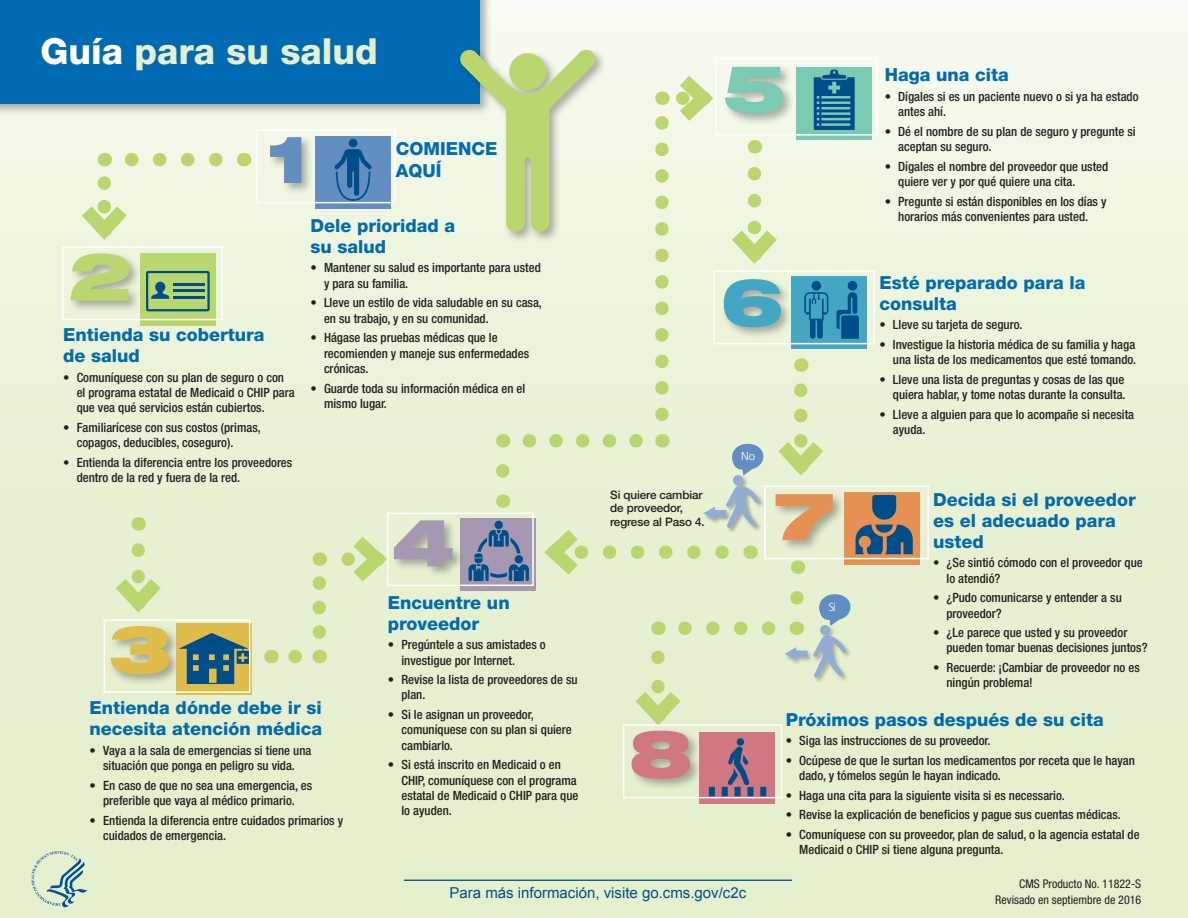
<style>
.page{position:relative;width:1188px;height:918px;background:#fff}
.page>*{position:absolute;margin:0;border:0;box-sizing:border-box;transform-origin:0 0}
.t1{font:900 expanded 66px "Helvetica Neue LT Std";color:#628ec1}
.t2{font:900 expanded 66px "Helvetica Neue LT Std";color:#b9d76e}
.t3{font:900 expanded 66px "Helvetica Neue LT Std";color:#e0bc4a}
.t4{font:900 expanded 66px "Helvetica Neue LT Std";color:#a599b2}
.t5{font:900 expanded 66px "Helvetica Neue LT Std";color:#7acab4}
.t6{font:900 expanded 66px "Helvetica Neue LT Std";color:#43a7c4}
.t7{font:900 expanded 66px "Helvetica Neue LT Std";color:#e59153}
.t8{font:900 expanded 66px "Helvetica Neue LT Std";color:#d07781}
.guidemap_headers{font:800 36px "Helvetica Neue LT Std";color:#e6f0cf}
.guidemap_headers-2{font:800 18px/21px "Helvetica Neue LT Std";color:#006bb2}
.t9{font:15px "Arial";color:#004e89}
.t10{font:500 condensed 12.75px/15.3px "Helvetica Neue LT Std";color:#231f20}
.t11{font:condensed 12px/16.4px "Helvetica Neue LT Std";color:#231f20;text-align:right}
.t12{font:500 11.7px/13.5px "Helvetica Neue LT Std";letter-spacing:-.01em;color:#231f20}
.t13{font:300 11.55px "Frutiger LT Std";color:#fff}
.s1{color:#fff}
</style>
<div class="page">
<div style="left:0;top:0;width:1188px;height:918px;background:linear-gradient(to bottom,#f4f9ea,#e1eec8)"></div>
<div style="left:845px;top:492px;width:75px;height:72px;background:#e59153"></div>
<svg style="left:118px;top:153px;width:98px;height:13px"></svg>
<svg style="left:244px;top:153px;width:1px;height:13px"></svg>
<svg style="left:104px;top:153px;width:1px;height:13px"></svg>
<svg style="left:68px;top:183px;width:73px;height:67px;background:#e4efca"></svg>
<div style="left:140px;top:253px;width:76px;height:73px;background:#b9d76e"></div>
<svg style="left:146px;top:271px;width:64px;height:40px"></svg>
<hr style="left:173px;top:296px;width:31px;height:3px;background:#004e89">
<hr style="left:173px;top:290px;width:31px;height:2px;background:#004e89">
<hr style="left:173px;top:283px;width:31px;height:3px;background:#004e89">
<div style="left:68px;top:251px;width:74px;height:62px;background:#231f20;opacity:.35"></div>
<div style="left:62px;top:246px;width:161px;height:74px;border:2px solid #fff"></div>
<div style="left:391px;top:517px;width:74px;height:62px;background:#231f20;opacity:.35"></div>
<div style="left:387px;top:513px;width:147px;height:73px;border:2px solid #fff"></div>
<div style="left:764px;top:485px;width:165px;height:74px;border:2px solid #fff"></div>
<div style="left:315px;top:136px;width:76px;height:72px;background:#628ec1"></div>
<div style="left:349px;top:139px;width:8px;height:8px;background:#004e89;border-radius:50%"></div>
<svg style="left:335px;top:149px;width:37px;height:51px"></svg>
<div style="left:267px;top:134px;width:47px;height:61px;background:#231f20;opacity:.35"></div>
<div style="left:256px;top:129px;width:140px;height:74px;border:2px solid #fff"></div>
<div style="left:0;top:0;width:492px;height:116px;background:#231f20;opacity:.35"></div>
<div style="left:0;top:0;width:479px;height:103px;background:#006bb2"></div>
<svg style="left:699px;top:798px;width:75px;height:6px"></svg>
<svg style="left:459px;top:49px;width:454px;height:747px;background:#dbe5cb"></svg>
<div style="left:623px;top:724px;width:159px;height:74px;border:2px solid #fff"></div>
<div style="left:108px;top:623px;width:73px;height:63px;background:#231f20;opacity:.35"></div>
<svg style="left:138px;top:517px;width:1px;height:14px"></svg>
<svg style="left:102px;top:550px;width:73px;height:72px;background:#deecbf"></svg>
<svg style="left:295px;top:650px;width:12px;height:13px"></svg>
<svg style="left:271px;top:650px;width:1px;height:13px"></svg>
<svg style="left:319px;top:650px;width:1px;height:13px"></svg>
<svg style="left:313px;top:552px;width:13px;height:80px"></svg>
<svg style="left:339px;top:522px;width:58px;height:74px;background:#deecbf"></svg>
<div style="left:177px;top:623px;width:75px;height:72px;background:#e0bc4a"></div>
<svg style="left:179px;top:633px;width:68px;height:51px"></svg>
<div style="left:104px;top:619px;width:146px;height:74px;border:2px solid #fff"></div>
<hr style="left:404px;top:880px;width:388px;height:1px;background:#004e89">
<svg style="left:31px;top:851px;width:56px;height:56px;background:#bfd5c6"></svg>
<p class="guidemap_headers" style="left:40px;top:30px;width:339px"><span class="s1">Guía</span> para su salud</p>
<p class="t1" style="left:266px;top:116px;width:45px">1</p>
<p class="guidemap_headers-2" style="left:396px;top:138px;width:103px;line-height:21.6px">COMIENCE<br>AQUÍ</p>
<p class="guidemap_headers-2" style="left:311px;top:215px;width:146px">Dele prioridad a</p>
<p class="guidemap_headers-2" style="left:311px;top:236px;width:77px">su salud</p>
<p class="t10" style="left:324px;top:260px;width:218px;text-indent:-14px">• Mantener su salud es importante para usted y para su familia.</p>
<p class="t10" style="left:324px;top:295px;width:220px;text-indent:-14px">• Lleve un estilo de vida saludable en su casa, en su trabajo, y en su comunidad.</p>
<p class="t10" style="left:324px;top:330px;width:207px;text-indent:-14px">• Hágase las pruebas médicas que le recomienden y maneje sus enfermedades crónicas.</p>
<p class="t10" style="left:324px;top:380px;width:203px;text-indent:-14px">• Guarde toda su información médica en el mismo lugar.</p>
<p class="t2" style="left:69px;top:234px;width:65px">2</p>
<p class="guidemap_headers-2" style="left:63px;top:324px;width:203px">Entienda su cobertura</p>
<p class="guidemap_headers-2" style="left:63px;top:345px;width:78px">de salud</p>
<p class="t10" style="left:77px;top:370px;width:219px;text-indent:-14px">• Comuníquese con su plan de seguro o con el programa estatal de Medicaid o CHIP para que vea qué servicios están cubiertos.</p>
<p class="t10" style="left:77px;top:420px;width:186px;text-indent:-14px">• Familiarícese con sus costos (primas, copagos, deducibles, coseguro).</p>
<p class="t10" style="left:77px;top:455px;width:217px;text-indent:-14px">• Entienda la diferencia entre los proveedores dentro de la red y fuera de la red.</p>
<p class="t3" style="left:108px;top:606px;width:65px">3</p>
<p class="guidemap_headers-2" style="left:90px;top:697px;width:234px">Entienda dónde debe ir si necesita atención médica</p>
<p class="t10" style="left:90px;top:742px;width:223px;text-align:center">• Vaya a la sala de emergencias si tiene una situación que ponga en peligro su vida.</p>
<p class="t10" style="left:90px;top:777px;width:224px;text-align:center">• En caso de que no sea una emergencia, es preferible que vaya al médico primario.</p>
<p class="t10" style="left:103px;top:812px;width:242px;text-indent:-14px">• Entienda la diferencia entre cuidados primarios y cuidados de emergencia.</p>
<p class="t4" style="left:391px;top:499px;width:65px">4</p>
<p class="guidemap_headers-2" style="left:388px;top:592px;width:123px">Encuentre un proveedor</p>
<p class="t10" style="left:401px;top:637px;width:146px;text-indent:-14px">• Pregúntele a sus amistades o investigue por Internet.</p>
<p class="t10" style="left:401px;top:672px;width:178px;text-indent:-14px">• Revise la lista de proveedores de su plan.</p>
<p class="t10" style="left:401px;top:707px;width:172px;text-indent:-14px">• Si le asignan un proveedor, comuníquese con su plan si quiere cambiarlo.</p>
<p class="t10" style="left:401px;top:757px;width:178px;text-indent:-14px">• Si está inscrito en Medicaid o en<br>CHIP, comuníquese con el programa estatal de Medicaid o CHIP para que lo ayuden.</p>
<p class="t5" style="left:722px;top:46px;width:65px">5</p>
<p class="guidemap_headers-2" style="left:885px;top:64px;width:126px">Haga una cita</p>
<p class="t10" style="left:898px;top:89px;width:242px;text-indent:-14px">• Dígales si es un paciente nuevo o si ya ha estado antes ahí.</p>
<p class="t10" style="left:898px;top:124px;width:239px;text-indent:-14px">• Dé el nombre de su plan de seguro y pregunte si aceptan su seguro.</p>
<p class="t10" style="left:898px;top:159px;width:212px;text-indent:-14px">• Dígales el nombre del proveedor que usted quiere ver y por qué quiere una cita.</p>
<p class="t10" style="left:885px;top:193px;width:223px;text-align:center">• Pregunte si están disponibles en los días y horarios más convenientes para usted.</p>
<p class="t6" style="left:721px;top:259px;width:65px">6</p>
<p class="guidemap_headers-2" style="left:879px;top:272px;width:208px">Esté preparado para la consulta</p>
<p class="t10" style="left:879px;top:317px;width:145px">• Lleve su tarjeta de seguro.</p>
<p class="t10" style="left:879px;top:337px;width:258px;text-align:right">• Investigue la historia médica de su familia y haga una lista de los medicamentos que esté tomando.</p>
<p class="t10" style="left:879px;top:372px;width:248px;text-align:right">• Lleve una lista de preguntas y cosas de las que quiera hablar, y tome notas durante la consulta.</p>
<p class="t10" style="left:893px;top:407px;width:243px;text-indent:-14px">• Lleve a alguien para que lo acompañe si necesita ayuda.</p>
<p class="t13" style="left:741px;top:450px;width:16px">No</p>
<p class="t12" style="left:610px;top:488px;width:96px">Si quiere cambiar de proveedor, regrese al Paso 4.</p>
<p class="t7" style="left:774px;top:473px;width:63px">7</p>
<p class="t13" style="left:828px;top:600px;width:9px">Sí</p>
<p class="guidemap_headers-2" style="left:933px;top:489px;width:204px">Decida si el proveedor es el adecuado para usted</p>
<p class="t10" style="left:947px;top:555px;width:198px;text-indent:-14px">• ¿Se sintió cómodo con el proveedor que lo atendió?</p>
<p class="t10" style="left:947px;top:590px;width:177px;text-indent:-14px">• ¿Pudo comunicarse y entender a su proveedor?</p>
<p class="t10" style="left:947px;top:625px;width:203px;text-indent:-14px">• ¿Le parece que usted y su proveedor pueden tomar buenas decisiones juntos?</p>
<p class="t10" style="left:947px;top:660px;width:195px;text-indent:-14px">• Recuerde: ¡Cambiar de proveedor no es ningún problema!</p>
<p class="t8" style="left:629px;top:711px;width:65px">8</p>
<p class="guidemap_headers-2" style="left:786px;top:709px;width:320px">Próximos pasos después de su cita</p>
<p class="t10" style="left:786px;top:733px;width:206px">• Siga las instrucciones de su proveedor.</p>
<p class="t10" style="left:799px;top:752px;width:337px;text-indent:-14px">• Ocúpese de que le surtan los medicamentos por receta que le hayan dado, y tómelos según le hayan indicado.</p>
<p class="t10" style="left:786px;top:787px;width:281px">• Haga una cita para la siguiente visita si es necessario.</p>
<p class="t10" style="left:786px;top:807px;width:337px">• Revise la explicación de beneficios y pague sus cuentas médicas.</p>
<p class="t10" style="left:799px;top:827px;width:342px;text-indent:-14px">• Comuníquese con su proveedor, plan de salud, o la agencia estatal de<br>Medicaid o CHIP si tiene alguna pregunta.</p>
<p class="t9" style="left:450px;top:882px;width:298px">Para más información, visite go.cms.gov/c2c</p>
<p class="t11" style="left:995px;top:876px;width:148px">CMS Producto No. 11822-S<br>Revisado en septiembre de 2016</p>
</div>
